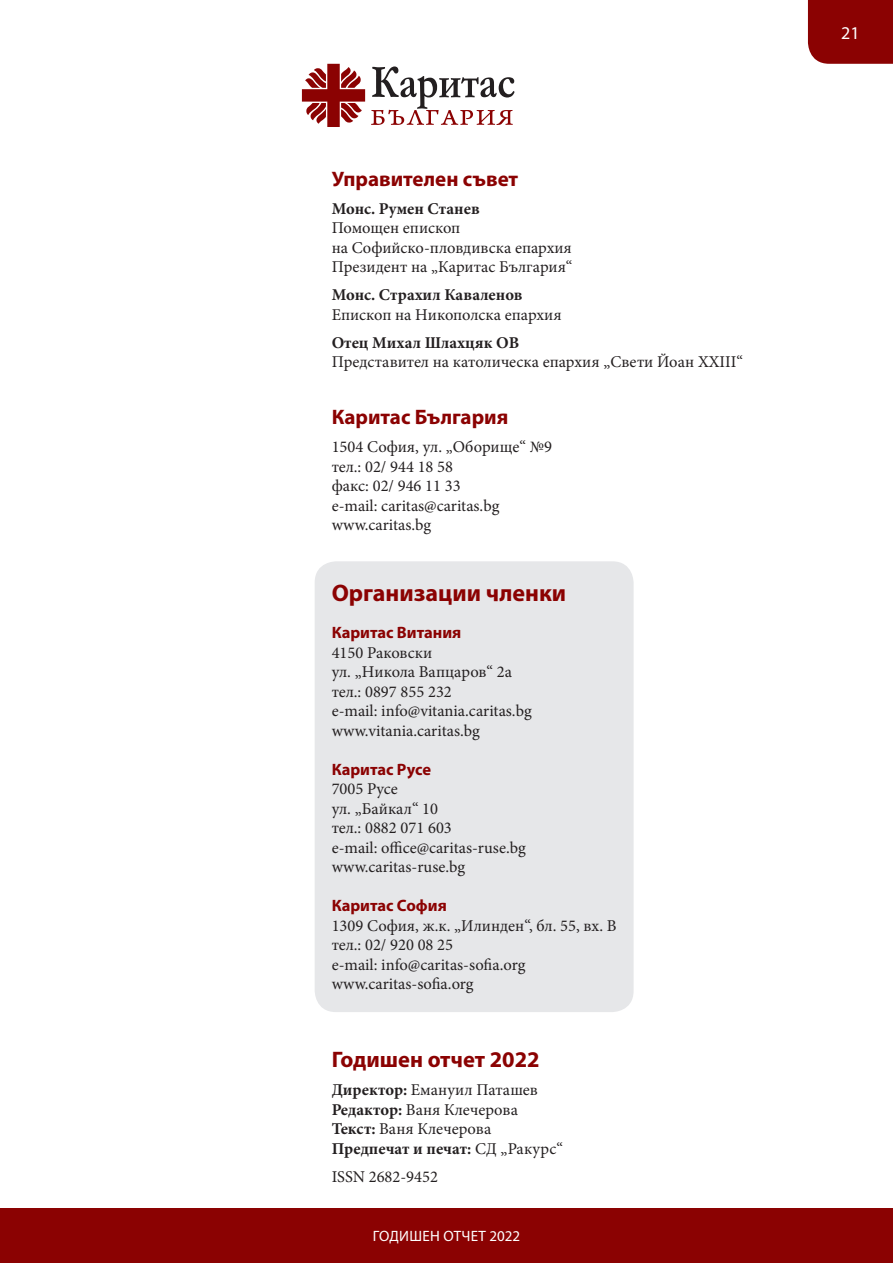
<style>
.page{position:relative;width:893px;height:1263px;background:#fff}
.page>*{position:absolute;margin:0;border:0;box-sizing:border-box;transform-origin:0 0}
.small-cap_16{font:700 24px "Myriad Pro";color:#8b0202}
.small-cap_16-2{font:700 22.5px "Myriad Pro";color:#8b0202}
.small-cap_16-3{font:700 21px "Myriad Pro";color:#8b0202}
.t1{font:18px "Myriad Pro";color:#fff}
.txt-11_13{font:16.5px/19.5px "Minion Pro";color:#231f20}
.txt-11_13-2{font:700 16.5px "Myriad Pro";color:#8b0202}
.txt-11_13-3{font:700 16.5px "Minion Pro";letter-spacing:-.005em;color:#231f20}
.t2{font:15px "Myriad Pro";letter-spacing:.01em;color:#fff}
.s1{font-weight:700}
.s2{font-weight:400}
</style>
<div class="page">
<div style="left:0;top:1208px;width:893px;height:55px;background:#8b0202"></div>
<div style="left:808px;top:0;width:85px;height:64px;background:#8b0202"></div>
<div style="left:315px;top:561px;width:319px;height:451px;background:#e6e7e9;border-radius:21px"></div>
<svg style="left:371px;top:66px;width:143px;height:59px"></svg>
<svg style="left:302px;top:64px;width:63px;height:63px"></svg>
<p class="small-cap_16-3" style="left:332px;top:165px;width:188px">Управителен съвет</p>
<p class="txt-11_13" style="left:332px;top:199px;width:242px"><span class="s1">Монс. Румен Станев<br></span>Помощен епископ<br>на Софийско-пловдивска епархия<br>Президент на „Каритас България“</p>
<p class="txt-11_13" style="left:332px;top:285px;width:231px"><span class="s1">Монс. Страхил Каваленов<br></span>Епископ на Никополска епархия</p>
<p class="txt-11_13" style="left:332px;top:333px;width:413px"><span class="s1">Отец Михал Шлахцяк ОВ<br></span>Представител на католическа епархия „Свети Йоан ХХІІІ“</p>
<p class="small-cap_16-3" style="left:332px;top:403px;width:178px">Каритас България</p>
<p class="txt-11_13" style="left:332px;top:437px;width:222px">1504 София, ул. „Оборище“ №9</p>
<p class="txt-11_13" style="left:332px;top:457px;width:123px">тел.: 02/ 944 18 58</p>
<p class="txt-11_13" style="left:332px;top:476px;width:131px">факс: 02/ 946 11 33</p>
<p class="txt-11_13" style="left:332px;top:496px;width:169px">e-mail: caritas@caritas.bg</p>
<p class="txt-11_13" style="left:332px;top:515px;width:101px">www.caritas.bg</p>
<p class="small-cap_16" style="left:332px;top:577px;width:236px">Организации членки</p>
<p class="txt-11_13-2" style="left:332px;top:622px;width:131px">Каритас Витания</p>
<p class="txt-11_13" style="left:332px;top:643px;width:102px">4150 Раковски</p>
<p class="txt-11_13" style="left:332px;top:662px;width:182px">ул. „Никола Вапцаров“ 2а</p>
<p class="txt-11_13" style="left:332px;top:682px;width:122px">тел.: 0897 855 232</p>
<p class="txt-11_13" style="left:332px;top:701px;width:202px">e-mail: info@vitania.caritas.bg</p>
<p class="txt-11_13" style="left:332px;top:721px;width:150px">www.vitania.caritas.bg</p>
<p class="txt-11_13-2" style="left:332px;top:758px;width:101px">Каритас Русе</p>
<p class="txt-11_13" style="left:332px;top:779px;width:68px">7005 Русе</p>
<p class="txt-11_13" style="left:332px;top:799px;width:108px">ул. „Байкал“ 10</p>
<p class="txt-11_13" style="left:332px;top:818px;width:122px">тел.: 0882 071 603</p>
<p class="txt-11_13" style="left:332px;top:838px;width:196px">e-mail: office@caritas-ruse.bg</p>
<p class="txt-11_13" style="left:332px;top:857px;width:135px">www.caritas-ruse.bg</p>
<p class="txt-11_13-2" style="left:332px;top:895px;width:117px">Каритас София</p>
<p class="txt-11_13" style="left:332px;top:916px;width:286px">1309 София, ж.к. „Илинден“, бл. 55, вх. В</p>
<p class="txt-11_13" style="left:332px;top:935px;width:123px">тел.: 02/ 920 08 25</p>
<p class="txt-11_13" style="left:332px;top:955px;width:195px">e-mail: info@caritas-sofia.org</p>
<p class="txt-11_13" style="left:332px;top:974px;width:143px">www.caritas-sofia.org</p>
<p class="small-cap_16-2" style="left:332px;top:1045px;width:210px">Годишен отчет 2022</p>
<p class="txt-11_13" style="left:332px;top:1080px;width:208px"><span class="s1">Директор:</span> Емануил Паташев</p>
<p class="txt-11_13" style="left:332px;top:1100px;width:188px"><span class="s1">Редактор:</span> Ваня Клечерова</p>
<p class="txt-11_13" style="left:332px;top:1119px;width:161px"><span class="s1">Текст:</span> Ваня Клечерова</p>
<p class="txt-11_13-3" style="left:332px;top:1137px;width:233px">Предпечат и печат: <span class="s2">СД „Ракурс“</span></p>
<p class="txt-11_13" style="left:332px;top:1167px;width:108px">ISSN 2682-9452</p>
<p class="t2" style="left:373px;top:1227px;width:149px">Годи шен отчет 2022</p>
<p class="t1" style="left:841px;top:22px;width:15px">21</p>
</div>
